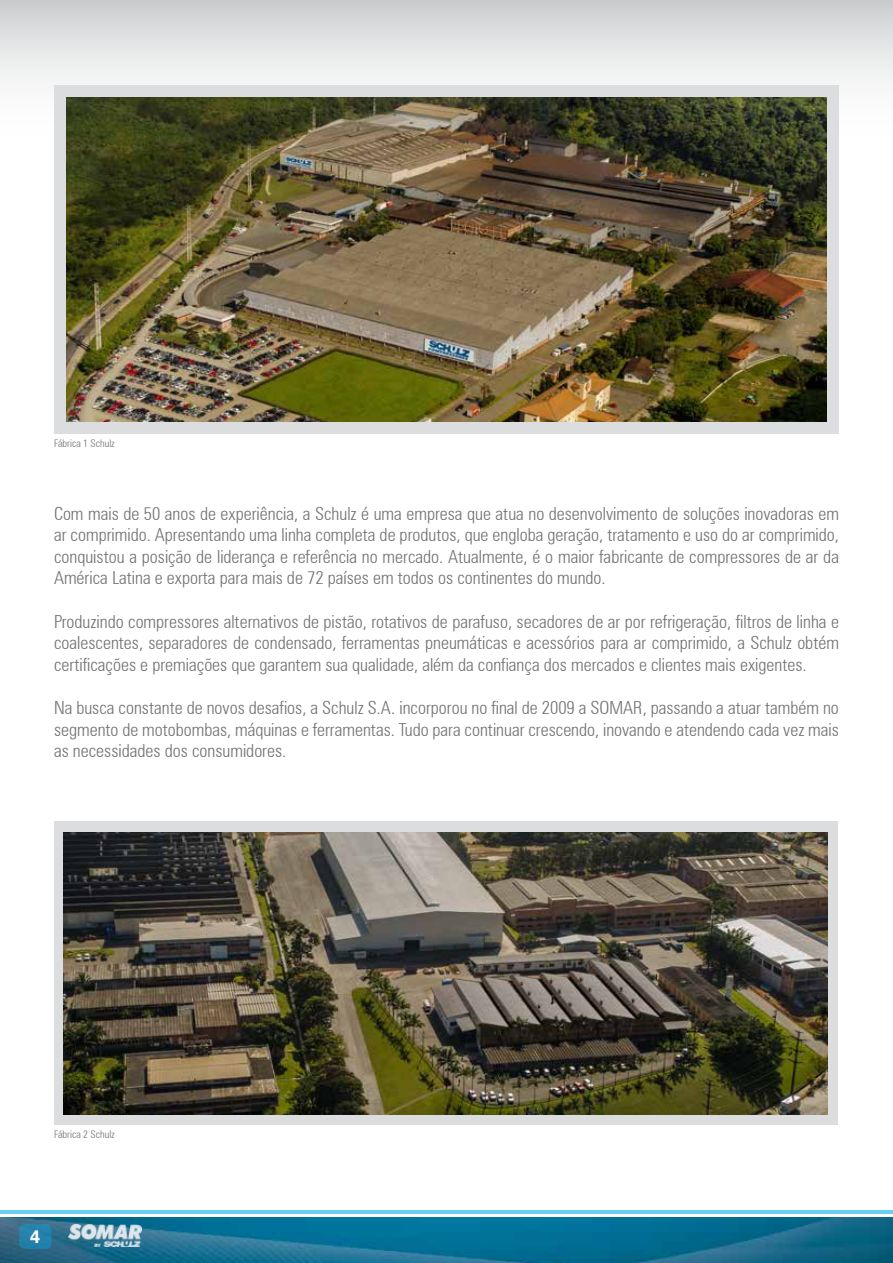
<style>
.page{position:relative;width:893px;height:1263px;background:#fff}
.page>*{position:absolute;margin:0;border:0;box-sizing:border-box;transform-origin:0 0}
.t1{font:300 condensed 18px/21.6px "Zurich BT";color:#717275;text-align:justify}
.t2{font:700 18px "Zurich BT";color:#fff}
.t3{font:300 condensed 10.5px "Zurich BT";color:#717275}
</style>
<div class="page">
<div style="left:0;top:0;width:893px;height:147px;background:linear-gradient(to bottom,#d1d3d4,#fff)"></div>
<img style="left:0;top:1217px;width:893px;height:46px">
<hr style="left:0;top:1210px;width:893px;height:3px;background:#00aeef">
<div style="left:19px;top:1224px;width:32px;height:25px;background:#2382ac;border-radius:6px"></div>
<img style="left:68px;top:1225px;width:74px;height:21px">
<div style="left:54px;top:822px;width:784px;height:303px;background:#dcddde"></div>
<div style="left:54px;top:85px;width:785px;height:349px;background:#dcddde"></div>
<img style="left:66px;top:98px;width:760px;height:324px">
<img style="left:63px;top:832px;width:765px;height:282px">
<p class="t3" style="left:54px;top:437px;width:62px">Fábrica 1 Schulz</p>
<p class="t1" style="left:54px;top:502px;width:786px">Com mais de 50 anos de experiência, a Schulz é uma empresa que atua no desenvolvimento de soluções inovadoras em ar comprimido. Apresentando uma linha completa de produtos, que engloba geração, tratamento e uso do ar comprimido, conquistou a posição de liderança e referência no mercado. Atualmente, é o maior fabricante de compressores de ar da América Latina e exporta para mais de 72 países em todos os continentes do mundo.</p>
<p class="t1" style="left:54px;top:610px;width:786px">Produzindo compressores alternativos de pistão, rotativos de parafuso, secadores de ar por refrigeração, filtros de linha e coalescentes, separadores de condensado, ferramentas pneumáticas e acessórios para ar comprimido, a Schulz obtém certificações e premiações que garantem sua qualidade, além da confiança dos mercados e clientes mais exigentes.</p>
<p class="t1" style="left:54px;top:697px;width:786px">Na busca constante de novos desafios, a Schulz S.A. incorporou no final de 2009 a SOMAR, passando a atuar também no segmento de motobombas, máquinas e ferramentas. Tudo para continuar crescendo, inovando e atendendo cada vez mais as necessidades dos consumidores.</p>
<p class="t3" style="left:54px;top:1128px;width:62px">Fábrica 2 Schulz</p>
<p class="t2" style="left:30px;top:1224px;width:11px">4</p>
</div>
